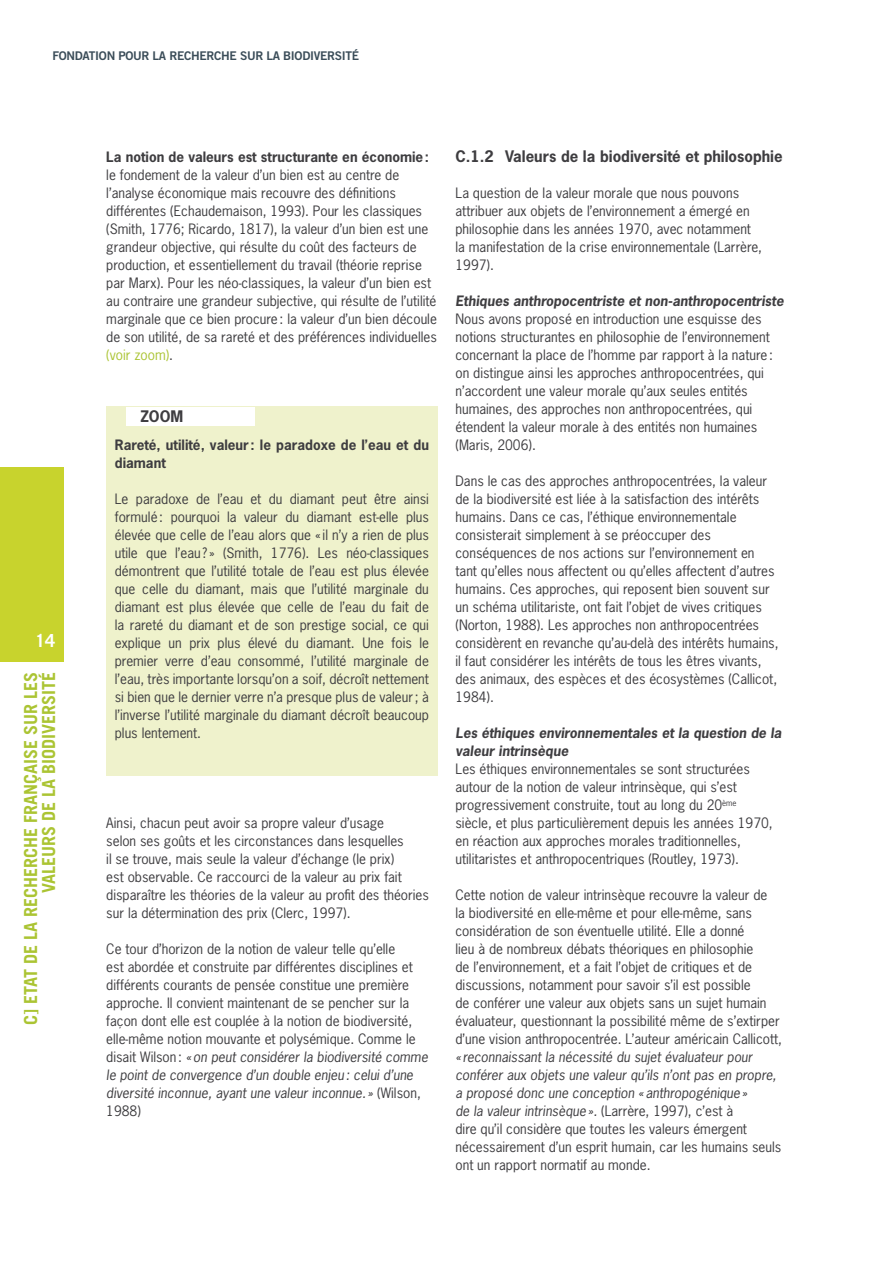
<style>
.page{position:relative;width:893px;height:1263px;background:#fff}
.page>*{position:absolute;margin:0;border:0;box-sizing:border-box;transform-origin:0 0}
.t1{font:700 18px/18px "Trade Gothic LT Std";color:#abc433;text-align:right}
.t2{font:700 18px "Trade Gothic LT Std";color:#fff}
.t3{font:700 15px "News Gothic Std";color:#3e3d40}
.t4{font:13.5px/18px "News Gothic Std";color:#3e3d40}
.t5{font:italic 13.5px/18px "News Gothic Std";color:#3e3d40}
.t6{font:italic 700 13.5px/18px "News Gothic Std";color:#3e3d40}
.t7{font:700 13.5px/18px "News Gothic Std";color:#3e3d40}
.t8{font:12px "Trade Gothic LT Std Bd 2";letter-spacing:-.025em;color:#3b4d59}
.s1{color:#abc433}
.s2{font-style:italic}
.s3{font-style:normal}
</style>
<div class="page">
<div style="left:0;top:468px;width:64px;height:194px;background:#c8d32d"></div>
<div style="left:106px;top:407px;width:331px;height:369px;background:#eff2cc"></div>
<div style="left:127px;top:407px;width:128px;height:18px;background:#fff"></div>
<p class="t8" style="left:52px;top:48px;width:308px">FONDATION POUR LA RECHERCHE SUR LA BIODIVERSITé</p>
<h1 class="t2" style="left:35px;top:629px;width:22px">14</h1>
<h1 class="t1" style="left:22px;top:1025px;width:355px;rotate:-90deg">C] Etat de la recherche française sur les valeurs de la biodiversité</h1>
<p class="t7" style="left:106px;top:148px;width:324px">La notion de valeurs est structurante en économie:</p>
<p class="t4" style="left:106px;top:166px;width:332px">le fondement de la valeur d’un bien est au centre de l’analyse économique mais recouvre des définitions différentes (Echaudemaison, 1993). Pour les classiques (Smith, 1776; Ricardo, 1817), la valeur d’un bien est une grandeur objective, qui résulte du coût des facteurs de production, et essentiellement du travail (théorie reprise par Marx). Pour les néo-classiques, la valeur d’un bien est au contraire une grandeur subjective, qui résulte de l’utilité marginale que ce bien procure: la valeur d’un bien découle de son utilité, de sa rareté et des préférences individuelles <span class="s1">(voir zoom)</span>.</p>
<p class="t3" style="left:140px;top:406px;width:44px">ZOOM</p>
<p class="t7" style="left:115px;top:436px;width:316px">Rareté, utilité, valeur : le paradoxe de l’eau et du diamant</p>
<p class="t4" style="left:115px;top:490px;width:316px;text-align:justify">Le paradoxe de l’eau et du diamant peut être ainsi formulé: pourquoi la valeur du diamant est-elle plus élevée que celle de l’eau alors que « il n’y a rien de plus utile que l’eau ? » (Smith, 1776). Les néo-classiques démontrent que l’utilité totale de l’eau est plus élevée que celle du diamant, mais que l’utilité marginale du diamant est plus élevée que celle de l’eau du fait de la rareté du diamant et de son prestige social, ce qui explique un prix plus élevé du diamant. Une fois le premier verre d’eau consommé, l’utilité marginale de l’eau, très importante lorsqu’on a soif, décroît nettement si bien que le dernier verre n’a presque plus de valeur; à l’inverse l’utilité marginale du diamant décroît beaucoup plus lentement.</p>
<p class="t4" style="left:106px;top:814px;width:324px">Ainsi, chacun peut avoir sa propre valeur d’usage<br>selon ses goûts et les circonstances dans lesquelles<br>il se trouve, mais seule la valeur d’échange (le prix)<br>est observable. Ce raccourci de la valeur au prix fait disparaître les théories de la valeur au profit des théories sur la détermination des prix (Clerc, 1997).</p>
<p class="t4" style="left:106px;top:940px;width:323px">Ce tour d’horizon de la notion de valeur telle qu’elle<br>est abordée et construite par différentes disciplines et différents courants de pensée constitue une première approche. Il convient maintenant de se pencher sur la façon dont elle est couplée à la notion de biodiversité, elle-même notion mouvante et polysémique. Comme le disait Wilson : <span class="s2">«on peut considérer la biodiversité comme le point de convergence d’un double enjeu : celui d’une diversité inconnue, ayant une valeur inconnue. »</span> (Wilson, 1988)</p>
<p class="t3" style="left:455px;top:146px;width:329px">C.1.2 Valeurs de la biodiversité et philosophie</p>
<p class="t4" style="left:455px;top:184px;width:308px">La question de la valeur morale que nous pouvons attribuer aux objets de l’environnement a émergé en philosophie dans les années 1970, avec notamment la manifestation de la crise environnementale (Larrère, 1997).</p>
<p class="t6" style="left:455px;top:292px;width:330px">Ethiques anthropocentriste et non-anthropocentriste</p>
<p class="t4" style="left:455px;top:310px;width:319px">Nous avons proposé en introduction une esquisse des notions structurantes en philosophie de l’environnement concernant la place de l’homme par rapport à la nature: on distingue ainsi les approches anthropocentrées, qui n’accordent une valeur morale qu’aux seules entités humaines, des approches non anthropocentrées, qui étendent la valeur morale à des entités non humaines (Maris, 2006).</p>
<p class="t4" style="left:455px;top:472px;width:325px">Dans le cas des approches anthropocentrées, la valeur de la biodiversité est liée à la satisfaction des intérêts humains. Dans ce cas, l’éthique environnementale consisterait simplement à se préoccuper des conséquences de nos actions sur l’environnement en tant qu’elles nous affectent ou qu’elles affectent d’autres humains. Ces approches, qui reposent bien souvent sur un schéma utilitariste, ont fait l’objet de vives critiques (Norton, 1988). Les approches non anthropocentrées considèrent en revanche qu’au-delà des intérêts humains, il faut considérer les intérêts de tous les êtres vivants, des animaux, des espèces et des écosystèmes (Callicot, 1984).</p>
<p class="t6" style="left:455px;top:724px;width:328px">Les éthiques environnementales et la question de la valeur intrinsèque</p>
<p class="t4" style="left:455px;top:760px;width:319px">Les éthiques environnementales se sont structurées autour de la notion de valeur intrinsèque, qui s’est progressivement construite, tout au long du 20<sup>ème </sup>siècle, et plus particulièrement depuis les années 1970, en réaction aux approches morales traditionnelles, utilitaristes et anthropocentriques (Routley, 1973).</p>
<p class="t4" style="left:455px;top:886px;width:328px">Cette notion de valeur intrinsèque recouvre la valeur de<br>la biodiversité en elle-même et pour elle-même, sans considération de son éventuelle utilité. Elle a donné<br>lieu à de nombreux débats théoriques en philosophie<br>de l’environnement, et a fait l’objet de critiques et de discussions, notamment pour savoir s’il est possible<br>de conférer une valeur aux objets sans un sujet humain évaluateur, questionnant la possibilité même de s’extirper d’une vision anthropocentrée. L’auteur américain Callicott,</p>
<p class="t5" style="left:455px;top:1048px;width:327px">« reconnaissant la nécessité du sujet évaluateur pour conférer aux objets une valeur qu’ils n’ont pas en propre, a proposé donc une conception «anthropogénique»<br>de la valeur intrinsèque». <span class="s3">(Larrère, 1997), c’est à<br>dire qu’il considère que toutes les valeurs émergent nécessairement d’un esprit humain, car les humains seuls ont un rapport normatif au monde.</span></p>
</div>
